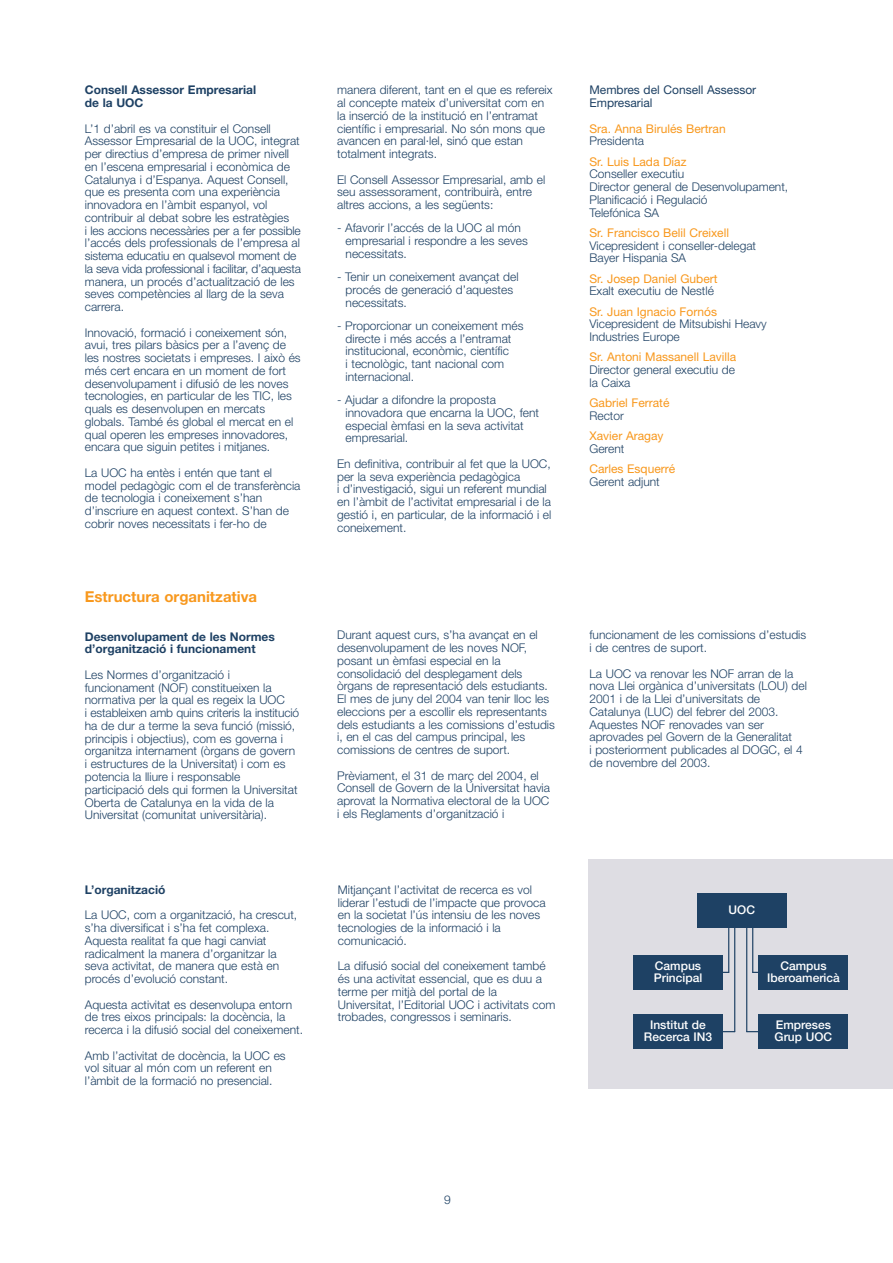
<style>
.page{position:relative;width:893px;height:1263px;background:#fff}
.page>*{position:absolute;margin:0;border:0;box-sizing:border-box;transform-origin:0 0}
.t1{font:700 15px "Helvetica Neue";color:#f8981d}
.t2{font:300 12px/12.8px "Helvetica Neue";color:#1e4164}
.t3{font:12px "Helvetica Neue";color:#f8981d}
.t4{font:700 12px/12.8px "Helvetica Neue";color:#1e4164}
.t5{font:500 12px/12px "Helvetica Neue";color:#fff}
.t6{font:12px/12.8px "Helvetica Neue";color:#1e4164}
</style>
<div class="page">
<div style="left:589px;top:860px;width:304px;height:229px;background:#dedde3"></div>
<hr style="left:734px;top:919px;width:1px;height:113px;background:#1e4164">
<hr style="left:728px;top:919px;width:1px;height:54px;background:#1e4164">
<hr style="left:746px;top:919px;width:1px;height:113px;background:#1e4164">
<hr style="left:752px;top:919px;width:1px;height:54px;background:#1e4164">
<svg style="left:746px;top:1031px;width:13px;height:1px"></svg>
<div style="left:633px;top:955px;width:90px;height:34px;background:#1e4164"></div>
<div style="left:759px;top:955px;width:89px;height:34px;background:#1e4164"></div>
<div style="left:633px;top:1015px;width:90px;height:34px;background:#1e4164"></div>
<div style="left:759px;top:1015px;width:89px;height:34px;background:#1e4164"></div>
<div style="left:697px;top:894px;width:89px;height:34px;background:#1e4164"></div>
<p class="t4" style="left:85px;top:85px;width:173px">Consell Assessor Empresarial de la UOC</p>
<p class="t2" style="left:85px;top:123px;width:218px">L’1 d’abril es va constituir el Consell Assessor Empresarial de la UOC, integrat per directius d’empresa de primer nivell en l’escena empresarial i econòmica de Catalunya i d’Espanya. Aquest Consell, que es presenta com una experiència innovadora en l’àmbit espanyol, vol contribuir al debat sobre les estratègies<br>i les accions necessàries per a fer possible l’accés dels professionals de l’empresa al sistema educatiu en qualsevol moment de la seva vida professional i facilitar, d’aquesta manera, un procés d’actualització de les seves competències al llarg de la seva carrera.</p>
<p class="t2" style="left:85px;top:327px;width:217px">Innovació, formació i coneixement són, avui, tres pilars bàsics per a l’avenç de les nostres societats i empreses. I això és més cert encara en un moment de fort desenvolupament i difusió de les noves tecnologies, en particular de les TIC, les quals es desenvolupen en mercats globals. També és global el mercat en el qual operen les empreses innovadores, encara que siguin petites i mitjanes.</p>
<p class="t2" style="left:85px;top:467px;width:217px">La UOC ha entès i entén que tant el model pedagògic com el de transferència de tecnologia i coneixement s’han d’inscriure en aquest context. S’han de cobrir noves necessitats i fer-ho de</p>
<p class="t1" style="left:85px;top:592px;width:174px">Estructura organitzativa</p>
<p class="t4" style="left:85px;top:631px;width:192px">Desenvolupament de les Normes d’organització i funcionament</p>
<p class="t2" style="left:85px;top:669px;width:216px">Les Normes d’organització i funcionament (NOF) constitueixen la normativa per la qual es regeix la UOC<br>i estableixen amb quins criteris la institució ha de dur a terme la seva funció (missió, principis i objectius), com es governa i organitza internament (òrgans de govern i estructures de la Universitat) i com es potencia la lliure i responsable participació dels qui formen la Universitat Oberta de Catalunya en la vida de la Universitat (comunitat universitària).</p>
<p class="t4" style="left:85px;top:884px;width:82px">L’organització</p>
<p class="t2" style="left:85px;top:910px;width:214px">La UOC, com a organització, ha crescut, s’ha diversificat i s’ha fet complexa.<br>Aquesta realitat fa que hagi canviat radicalment la manera d’organitzar la seva activitat, de manera que està en procés d’evolució constant.</p>
<p class="t2" style="left:85px;top:999px;width:220px">Aquesta activitat es desenvolupa entorn de tres eixos principals: la docència, la recerca i la difusió social del coneixement.</p>
<p class="t2" style="left:85px;top:1050px;width:202px">Amb l’activitat de docència, la UOC es vol situar al món com un referent en l’àmbit de la formació no presencial.</p>
<p class="t2" style="left:337px;top:85px;width:217px">manera diferent, tant en el que es refereix al concepte mateix d’universitat com en la inserció de la institució en l’entramat científic i empresarial. No són mons que avancen en paral·lel, sinó que estan totalment integrats.</p>
<p class="t2" style="left:337px;top:174px;width:210px">El Consell Assessor Empresarial, amb el seu assessorament, contribuirà, entre altres accions, a les següents:</p>
<p class="t2" style="left:346px;top:223px;width:184px;text-indent:-9px">- Afavorir l’accés de la UOC al món empresarial i respondre a les seves necessitats.</p>
<p class="t2" style="left:346px;top:272px;width:174px;text-indent:-9px">- Tenir un coneixement avançat del procés de generació d’aquestes necessitats.</p>
<p class="t2" style="left:346px;top:320px;width:179px;text-indent:-9px">- Proporcionar un coneixement més directe i més accés a l’entramat institucional, econòmic, científic<br>i tecnològic, tant nacional com internacional.</p>
<p class="t2" style="left:346px;top:395px;width:195px;text-indent:-9px">- Ajudar a difondre la proposta innovadora que encarna la UOC, fent especial èmfasi en la seva activitat empresarial.</p>
<p class="t2" style="left:337px;top:458px;width:216px">En definitiva, contribuir al fet que la UOC, per la seva experiència pedagògica<br>i d’investigació, sigui un referent mundial en l’àmbit de l’activitat empresarial i de la gestió i, en particular, de la informació i el coneixement.</p>
<p class="t6" style="left:589px;top:85px;width:168px">Membres del Consell Assessor<br>Empresarial</p>
<p class="t3" style="left:589px;top:124px;width:138px">Sra. Anna Birulés Bertran</p>
<p class="t2" style="left:589px;top:136px;width:56px">Presidenta</p>
<p class="t3" style="left:589px;top:157px;width:98px">Sr. Luis Lada Díaz</p>
<p class="t2" style="left:589px;top:169px;width:200px">Conseller executiu<br>Director general de Desenvolupament,<br>Planificació i Regulació<br>Telefónica SA</p>
<p class="t3" style="left:589px;top:228px;width:141px">Sr. Francisco Belil Creixell</p>
<p class="t2" style="left:589px;top:240px;width:168px">Vicepresident i conseller-delegat<br>Bayer Hispania SA</p>
<p class="t3" style="left:589px;top:274px;width:130px">Sr. Josep Daniel Gubert</p>
<p class="t2" style="left:589px;top:286px;width:126px">Exalt executiu de Nestlé</p>
<p class="t3" style="left:589px;top:307px;width:129px">Sr. Juan Ignacio Fornós</p>
<p class="t2" style="left:589px;top:319px;width:179px">Vicepresident de Mitsubishi Heavy<br>Industries Europe</p>
<p class="t3" style="left:589px;top:353px;width:148px">Sr. Antoni Massanell Lavilla</p>
<p class="t2" style="left:589px;top:365px;width:147px">Director general executiu de la Caixa</p>
<p class="t3" style="left:589px;top:398px;width:82px">Gabriel Ferraté</p>
<p class="t2" style="left:589px;top:410px;width:36px">Rector</p>
<p class="t3" style="left:589px;top:431px;width:76px">Xavier Aragay</p>
<p class="t2" style="left:589px;top:443px;width:36px">Gerent</p>
<p class="t3" style="left:589px;top:464px;width:87px">Carles Esquerré</p>
<p class="t2" style="left:589px;top:476px;width:72px">Gerent adjunt</p>
<p class="t2" style="left:337px;top:630px;width:219px">Durant aquest curs, s’ha avançat en el desenvolupament de les noves NOF, posant un èmfasi especial en la consolidació del desplegament dels òrgans de representació dels estudiants.<br>El mes de juny del 2004 van tenir lloc les eleccions per a escollir els representants dels estudiants a les comissions d’estudis i, en el cas del campus principal, les comissions de centres de suport.</p>
<p class="t2" style="left:337px;top:770px;width:214px">Prèviament, el 31 de març del 2004, el Consell de Govern de la Universitat havia aprovat la Normativa electoral de la UOC i els Reglaments d’organització i</p>
<p class="t2" style="left:589px;top:630px;width:218px">funcionament de les comissions d’estudis i de centres de suport.</p>
<p class="t2" style="left:589px;top:668px;width:219px">La UOC va renovar les NOF arran de la nova Llei orgànica d’universitats (LOU) del 2001 i de la Llei d’universitats de Catalunya (LUC) del febrer del 2003.<br>Aquestes NOF renovades van ser aprovades pel Govern de la Generalitat<br>i posteriorment publicades al DOGC, el 4 de novembre del 2003.</p>
<p class="t2" style="left:338px;top:884px;width:209px">Mitjançant l’activitat de recerca es vol liderar l’estudi de l’impacte que provoca en la societat l’ús intensiu de les noves tecnologies de la informació i la comunicació.</p>
<p class="t2" style="left:338px;top:961px;width:219px">La difusió social del coneixement també és una activitat essencial, que es duu a terme per mitjà del portal de la Universitat, l’Editorial UOC i activitats com trobades, congressos i seminaris.</p>
<p class="t5" style="left:654px;top:960px;width:50px">Campus<br>Principal</p>
<p class="t5" style="left:767px;top:960px;width:74px;text-align:center">Campus<br>Iberoamericà</p>
<p class="t5" style="left:644px;top:1020px;width:70px;text-align:center">Institut de<br>Recerca IN3</p>
<p class="t5" style="left:775px;top:1020px;width:59px">Empreses<br>Grup UOC</p>
<p class="t5" style="left:729px;top:905px;width:28px">UOC</p>
<p class="t2" style="left:444px;top:1195px;width:8px">9</p>
</div>
